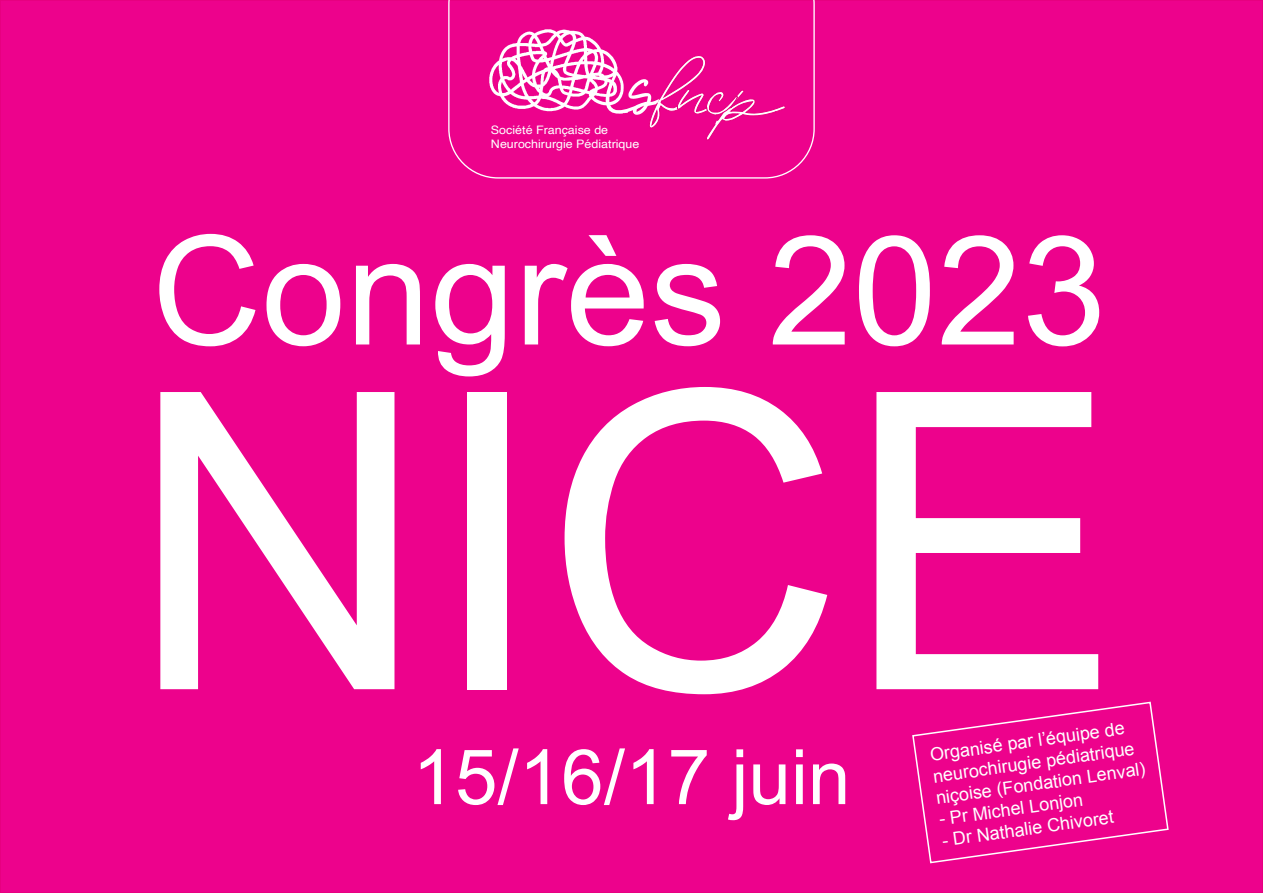
<style>
.page{position:relative;width:1263px;height:893px;background:#ed028c}
.page>*{position:absolute;margin:0;border:0;box-sizing:border-box;transform-origin:0 0}
.t1{font:415.05px "Arial";color:#fff}
.t2{font:151.95px "Arial";color:#fff}
.t3{font:76.5px "Arial";color:#fff}
.t4{font:18px "Arial";color:#fff}
.t5{font:11.7px/13.8px "Helvetica";color:#fff;scale:1.07 1}
</style>
<div class="page">
<svg style="left:448px;top:0;width:367px;height:179px"></svg>
<img style="left:478px;top:20px;width:149px;height:99px">
<svg style="left:591px;top:55px;width:194px;height:85px"></svg>
<svg style="left:912px;top:701px;width:257px;height:163px"></svg>
<p class="t5" style="left:491px;top:123px;width:140px">Société Française de<br>Neurochirurgie Pédiatrique</p>
<p class="t2" style="left:152px;top:192px;width:956px">Congrès 2023</p>
<p class="t1" style="left:129px;top:272px;width:993px">NICE</p>
<p class="t3" style="left:412px;top:727px;width:440px">15/16/17 juin</p>
<p class="t4" style="left:928px;top:743px;width:198px;rotate:-8deg">Organisé par l’équipe de</p>
<p class="t4" style="left:931px;top:765px;width:205px;rotate:-8deg">neurochirugie pédiatrique</p>
<p class="t4" style="left:934px;top:786px;width:213px;rotate:-8deg">niçoise (Fondation Lenval)</p>
<p class="t4" style="left:937px;top:807px;width:147px;rotate:-8deg">- Pr Michel Lonjon</p>
<p class="t4" style="left:940px;top:829px;width:175px;rotate:-8deg">- Dr Nathalie Chivoret</p>
</div>
